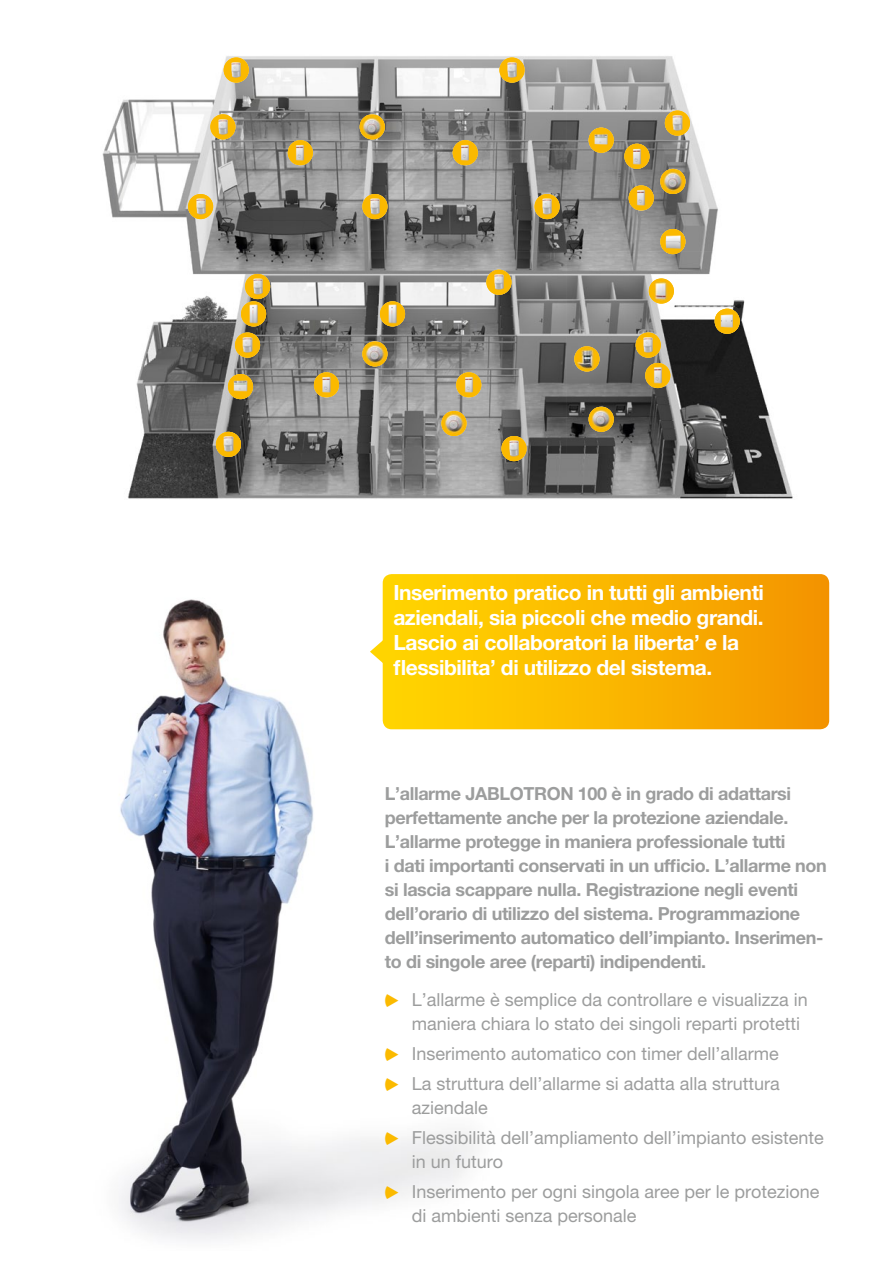
<style>
.page{position:relative;width:893px;height:1263px;background:#fff}
.page>*{position:absolute;margin:0;border:0;box-sizing:border-box;transform-origin:0 0}
.t1{font:700 21px/25.2px "Helvetica Neue LT Pro";letter-spacing:-.02em;color:#fff}
.t2{font:700 18px/24px "Helvetica Neue LT Pro";letter-spacing:-.02em;color:#9c9d9d}
.t3{font:18px/30px "Helvetica Neue LT Pro";color:#9c9d9d}
.s1{font-family:"Jablosip";color:#fbba00}
</style>
<div class="page">
<img style="left:119px;top:588px;width:414px;height:652px">
<img style="left:102px;top:56px;width:691px;height:443px">
<img style="left:534px;top:194px;width:26px;height:25px;border-radius:13px">
<img style="left:362px;top:194px;width:25px;height:25px;border-radius:13px">
<img style="left:501px;top:436px;width:26px;height:25px;border-radius:13px">
<svg style="left:665px;top:111px;width:25px;height:25px"></svg>
<img style="left:665px;top:123px;width:16px;height:13px">
<img style="left:649px;top:278px;width:25px;height:26px;border-radius:13px">
<img style="left:235px;top:332px;width:25px;height:26px;border-radius:13px">
<img style="left:224px;top:57px;width:25px;height:26px;border-radius:13px">
<img style="left:499px;top:57px;width:26px;height:26px;border-radius:13px">
<div style="left:210px;top:114px;width:25px;height:25px;background:#fbba00;border-radius:50%"></div>
<img style="left:210px;top:116px;width:25px;height:23px">
<img style="left:245px;top:274px;width:25px;height:25px;border-radius:13px">
<img style="left:216px;top:432px;width:25px;height:25px">
<img style="left:188px;top:194px;width:25px;height:25px;border-radius:13px">
<svg style="left:636px;top:332px;width:25px;height:26px"></svg>
<img style="left:636px;top:345px;width:16px;height:13px">
<img style="left:228px;top:374px;width:25px;height:25px;border-radius:13px">
<img style="left:589px;top:128px;width:25px;height:25px;border-radius:13px">
<svg style="left:314px;top:372px;width:25px;height:25px"></svg>
<svg style="left:314px;top:385px;width:8px;height:12px"></svg>
<svg style="left:456px;top:372px;width:25px;height:25px"></svg>
<img style="left:456px;top:385px;width:23px;height:12px">
<svg style="left:380px;top:301px;width:25px;height:25px"></svg>
<img style="left:380px;top:304px;width:25px;height:22px">
<svg style="left:241px;top:301px;width:25px;height:25px"></svg>
<img style="left:241px;top:304px;width:25px;height:22px">
<svg style="left:645px;top:363px;width:25px;height:25px"></svg>
<svg style="left:645px;top:375px;width:2px;height:7px"></svg>
<img style="left:624px;top:144px;width:25px;height:25px;border-radius:13px">
<svg style="left:629px;top:185px;width:25px;height:26px"></svg>
<img style="left:629px;top:198px;width:24px;height:12px">
<svg style="left:453px;top:140px;width:25px;height:25px"></svg>
<img style="left:453px;top:153px;width:23px;height:12px">
<svg style="left:288px;top:140px;width:25px;height:25px"></svg>
<img style="left:288px;top:153px;width:23px;height:12px">
<img style="left:660px;top:229px;width:25px;height:25px;border-radius:13px">
<svg style="left:360px;top:114px;width:25px;height:25px"></svg>
<svg style="left:360px;top:115px;width:7px;height:10px"></svg>
<svg style="left:362px;top:341px;width:25px;height:25px"></svg>
<svg style="left:363px;top:342px;width:7px;height:8px"></svg>
<img style="left:660px;top:170px;width:25px;height:24px">
<svg style="left:441px;top:411px;width:26px;height:25px"></svg>
<svg style="left:443px;top:412px;width:7px;height:6px"></svg>
<img style="left:589px;top:407px;width:25px;height:25px">
<img style="left:486px;top:270px;width:25px;height:25px">
<img style="left:574px;top:346px;width:25px;height:25px;border-radius:13px">
<div style="left:715px;top:309px;width:25px;height:25px;background:#fbba00;border-radius:50%"></div>
<img style="left:717px;top:311px;width:21px;height:21px">
<svg style="left:370px;top:626px;width:13px;height:52px"></svg>
<svg style="left:383px;top:574px;width:446px;height:155px;background:#fab600"></svg>
<p class="t1" style="left:393px;top:579px;width:372px">Inserimento pratico in tutti gli ambienti aziendali, sia piccoli che medio grandi.<br>Lascio ai collaboratori la liberta’ e la flessibilita’ di utilizzo del sistema.</p>
<p class="t2" style="left:385px;top:781px;width:444px">L’allarme JABLOTRON 100 è in grado di adattarsi perfettamente anche per la protezione aziendale.<br>L’allarme protegge in maniera professionale tutti<br>i dati importanti conservati in un ufficio. L’allarme non si lascia scappare nulla. Registrazione negli eventi dell’orario di utilizzo del sistema. Programmazione dell’inserimento automatico dell’impianto. Inserimen&shy;to di singole aree (reparti) indipendenti.</p>
<p class="t3" style="left:412px;top:987px;width:398px;line-height:24px;text-indent:-27px"><span class="s1">A</span> L’allarme è semplice da controllare e visualizza in maniera chiara lo stato dei singoli reparti protetti</p>
<p class="t3" style="left:385px;top:1038px;width:397px"><span class="s1">A</span> Inserimento automatico con timer dell’allarme<br><span class="s1">A</span> La struttura dell’allarme si adatta alla struttura</p>
<p class="t3" style="left:385px;top:1092px;width:441px;text-indent:27px">aziendale<br><span class="s1">A</span> Flessibilità dell’ampliamento dell’impianto esistente</p>
<p class="t3" style="left:385px;top:1146px;width:436px;text-indent:27px">in un futuro<br><span class="s1">A</span> Inserimento per ogni singola aree per le protezione</p>
<p class="t3" style="left:412px;top:1200px;width:226px">di ambienti senza personale</p>
</div>
